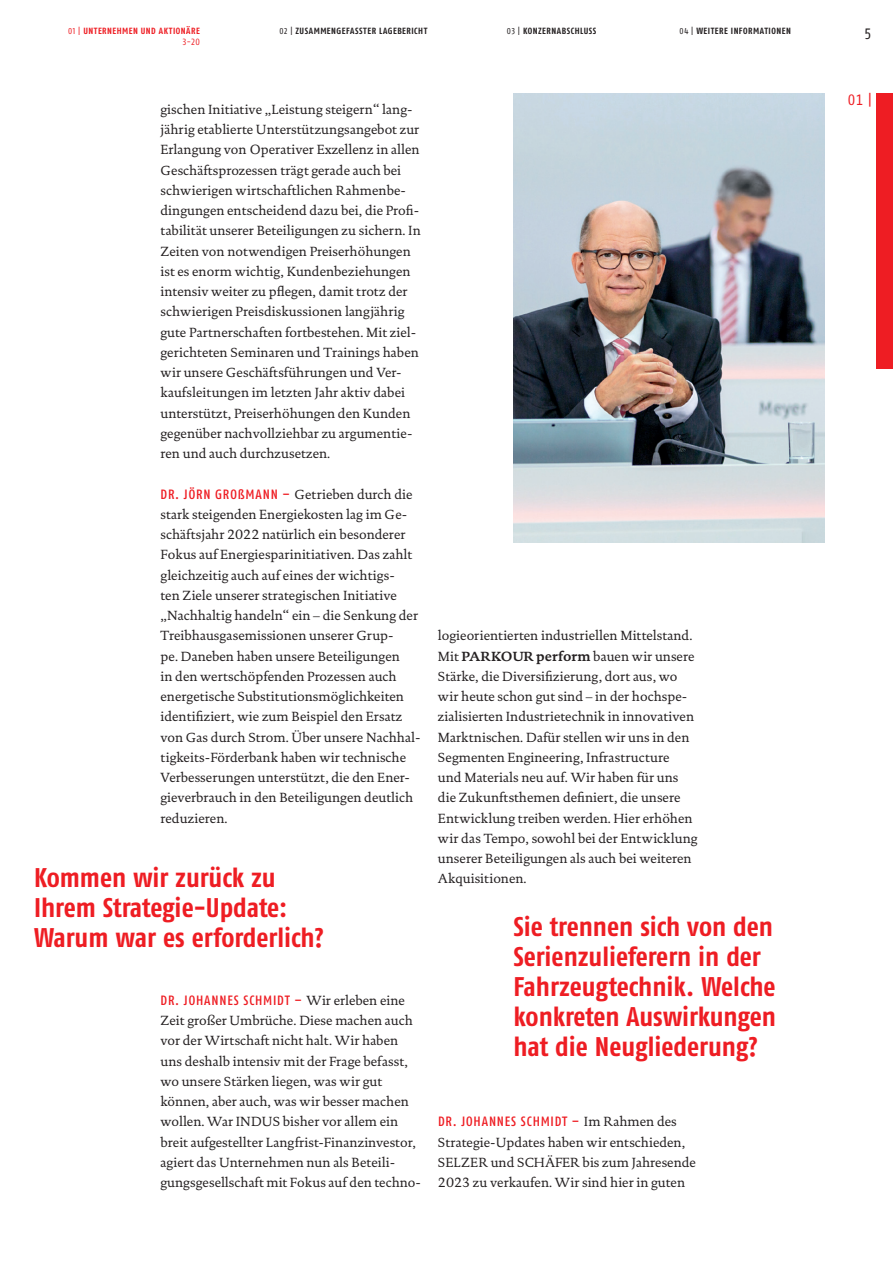
<style>
.page{position:relative;width:893px;height:1263px;background:#fff}
.page>*{position:absolute;margin:0;border:0;box-sizing:border-box;transform-origin:0 0}
.t1{font:700 condensed 27px/30px "Fago Pro";letter-spacing:-.005em;color:#ee1d23}
.t2{font:condensed 15px "Fago Pro";color:#ee1d23}
.t3{font:condensed 15px "Fago Pro";color:#231f20}
.t4{font:13.5px/20.2px "DTL Documenta TOT";color:#231f20}
.t5{font:500 condensed 13.5px "Fago Pro";letter-spacing:.065em;color:#ee1d23}
.t6{font:700 condensed 9px "Fago Pro";letter-spacing:.055em;color:#231f20}
.t7{font:700 condensed 9px "Fago Pro";letter-spacing:.055em;color:#ee1d23}
.t8{font:condensed 9px "Fago Pro";color:#ee1d23}
.s1{font-weight:400}
.s2{font-family:"Fago Pro";font-weight:500;font-stretch:condensed;color:#ee1d23}
.s3{font-family:"DTL Documenta TOT";font-weight:400;font-stretch:normal;color:#231f20}
.s4{font-weight:700}
</style>
<div class="page">
<img style="left:513px;top:94px;width:312px;height:448px">
<div style="left:876px;top:94px;width:17px;height:275px;background:#ee1d23"></div>
<p class="t7" style="left:68px;top:25px;width:133px"><span class="s1">01 |</span> UNTERNEHMEN UND AKTIONÄRE</p>
<p class="t6" style="left:280px;top:25px;width:149px"><span class="s1">02 |</span> ZUSAMMENGEFASSTER LAGEBERICHT</p>
<p class="t6" style="left:507px;top:25px;width:91px"><span class="s1">03 |</span> KONZERNABSCHLUSS</p>
<p class="t6" style="left:679px;top:25px;width:113px"><span class="s1">04 |</span> WEITERE INFORMATIONEN</p>
<p class="t8" style="left:182px;top:36px;width:19px">3-20</p>
<p class="t4" style="left:161px;top:99px;width:262px">gischen Initiative „Leistung steigern“ lang&shy;jährig etablierte Unterstützungsangebot zur Erlangung von Operativer Exzellenz in allen Geschäftsprozessen trägt gerade auch bei schwierigen wirtschaftlichen Rahmenbe&shy;dingungen entscheidend dazu bei, die Profi&shy;tabilität unserer Beteiligungen zu sichern. In Zeiten von notwendigen Preiserhöhungen ist es enorm wichtig, Kundenbeziehungen intensiv weiter zu pflegen, damit trotz der schwierigen Preisdiskussionen langjährig gute Partnerschaften fortbestehen. Mit ziel&shy;gerichteten Seminaren und Trainings haben wir unsere Geschäftsführungen und Ver&shy;kaufsleitungen im letzten Jahr aktiv dabei unterstützt, Preiserhöhungen den Kunden gegenüber nachvollziehbar zu argumentie&shy;ren und auch durchzusetzen.</p>
<p class="t4" style="left:161px;top:484px;width:261px"><span class="s2">DR. JÖRN GROßMANN –</span> Getrieben durch die stark steigenden Energiekosten lag im Ge&shy;schäftsjahr 2022 natürlich ein besonderer Fokus auf Energiesparinitiativen. Das zahlt gleichzeitig auch auf eines der wichtigs-<br>ten Ziele unserer strategischen Initiative „Nachhaltig handeln“ ein – die Senkung der Treibhausgasemissionen unserer Grup-<br>pe. Daneben haben unsere Beteiligungen<br>in den wertschöpfenden Prozessen auch energetische Substitutionsmöglichkeiten identifiziert, wie zum Beispiel den Ersatz von Gas durch Strom. Über unsere Nachhal&shy;tigkeits-Förderbank haben wir technische Verbesserungen unterstützt, die den Ener&shy;gieverbrauch in den Beteiligungen deutlich reduzieren.</p>
<h1 class="t1" style="left:34px;top:862px;width:291px">Kommen wir zurück zu<br>Ihrem Strategie-Update:<br>Warum war es erforderlich?</h1>
<p class="t5" style="left:161px;top:992px;width:246px">DR. JOHANNES SCHMIDT – <span class="s3">Wir erleben eine</span></p>
<p class="t4" style="left:161px;top:1010px;width:262px">Zeit großer Umbrüche. Diese machen auch vor der Wirtschaft nicht halt. Wir haben uns deshalb intensiv mit der Frage befasst, wo unsere Stärken liegen, was wir gut können, aber auch, was wir besser machen wollen. War INDUS bisher vor allem ein breit aufgestellter Langfrist-Finanzinvestor, agiert das Unternehmen nun als Beteili&shy;gungsgesellschaft mit Fokus auf den techno-</p>
<p class="t4" style="left:438px;top:626px;width:261px">logieorientierten industriellen Mittelstand.<br>Mit <span class="s4">PARKOUR perform</span> bauen wir unsere Stärke, die Diversifizierung, dort aus, wo wir heute schon gut sind – in der hochspe&shy;zialisierten Industrietechnik in innovativen Marktnischen. Dafür stellen wir uns in den Segmenten Engineering, Infrastructure<br>und Materials neu auf. Wir haben für uns die Zukunftsthemen definiert, die unsere Entwicklung treiben werden. Hier erhöhen wir das Tempo, sowohl bei der Entwicklung unserer Beteiligungen als auch bei weiteren Akquisitionen.</p>
<h1 class="t1" style="left:513px;top:911px;width:264px">Sie trennen sich von den<br>Serienzulieferern in der<br>Fahrzeugtechnik. Welche konkreten Auswirkungen hat die Neugliederung?</h1>
<p class="t5" style="left:438px;top:1113px;width:240px">DR. JOHANNES SCHMIDT – <span class="s3">Im Rahmen des</span></p>
<p class="t4" style="left:438px;top:1132px;width:259px">Strategie-Updates haben wir entschieden,<br>SELZER und SCHÄFER bis zum Jahresende<br>2023 zu verkaufen. Wir sind hier in guten</p>
<p class="t3" style="left:864px;top:25px;width:9px">5</p>
<p class="t2" style="left:848px;top:91px;width:25px">01 |</p>
</div>
